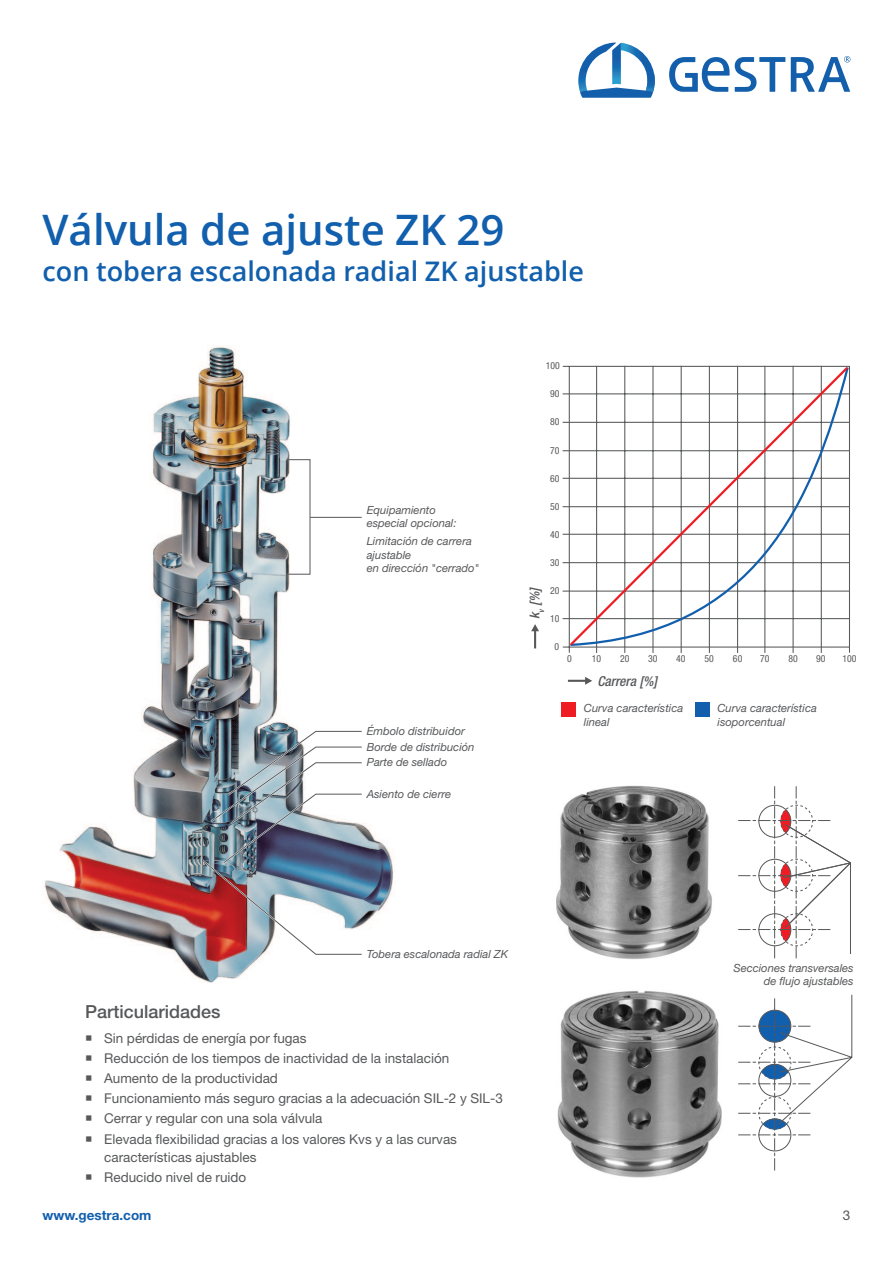
<style>
.page{position:relative;width:893px;height:1263px;background:#fff}
.page>*{position:absolute;margin:0;border:0;box-sizing:border-box;transform-origin:0 0}
.t1{font:600 42px "Open Sans";color:#115fad}
.t2{font:600 27px "Open Sans";color:#115fad}
.t3{font:500 18px "Helvetica Neue LT Pro";color:#57585a}
.t4{font:italic 500 condensed 13.65px "Helvetica Neue";color:#57585a}
.t5{font:13.5px/18px "Helvetica Neue LT Pro";color:#57585a}
.t6{font:700 13.5px "Helvetica Neue LT Pro";color:#115fad}
.t7{font:italic 11.25px/13.5px "Helvetica Neue LT Pro";color:#57585a}
.t8{font:condensed 9.75px "Helvetica Neue";color:#57585a}
</style>
<div class="page">
<img style="left:44px;top:347px;width:350px;height:635px">
<div style="left:193px;top:832px;width:10px;height:42px;border:1px solid #57585a"></div>
<div style="left:561px;top:702px;width:15px;height:14px;background:#ee1d23"></div>
<svg style="left:531px;top:624px;width:8px;height:23px"></svg>
<svg style="left:562px;top:365px;width:288px;height:288px"></svg>
<svg style="left:568px;top:365px;width:282px;height:282px"></svg>
<div style="left:695px;top:702px;width:15px;height:14px;background:#115fad"></div>
<svg style="left:569px;top:677px;width:23px;height:8px"></svg>
<img style="left:556px;top:785px;width:156px;height:174px">
<img style="left:557px;top:990px;width:165px;height:188px">
<svg style="left:738px;top:786px;width:113px;height:172px"></svg>
<svg style="left:738px;top:995px;width:115px;height:175px"></svg>
<svg style="left:578px;top:43px;width:77px;height:55px"></svg>
<svg style="left:791px;top:56px;width:59px;height:36px"></svg>
<svg style="left:669px;top:57px;width:116px;height:35px"></svg>
<hr style="left:310px;top:517px;width:52px;height:1px;background:#57585a">
<img style="left:200px;top:730px;width:162px;height:226px">
<h1 class="t1" style="left:43px;top:201px;width:464px">Válvula de ajuste ZK 29</h1>
<h2 class="t2" style="left:43px;top:252px;width:543px">con tobera escalonada radial ZK ajustable</h2>
<p class="t8" style="left:546px;top:360px;width:16px">100</p>
<p class="t8" style="left:550px;top:388px;width:11px">90</p>
<p class="t8" style="left:550px;top:416px;width:11px">80</p>
<p class="t8" style="left:550px;top:445px;width:11px">70</p>
<p class="t7" style="left:367px;top:503px;width:91px">Equipamiento especial opcional:</p>
<p class="t7" style="left:367px;top:534px;width:114px">Limitación de carrera ajustable<br>en dirección "cerrado"</p>
<p class="t7" style="left:367px;top:724px;width:100px">Émbolo distribuidor</p>
<p class="t7" style="left:367px;top:738px;width:109px;line-height:15.8px">Borde de distribución<br>Parte de sellado</p>
<p class="t7" style="left:367px;top:786px;width:86px">Asiento de cierre</p>
<p class="t8" style="left:550px;top:472px;width:11px">60</p>
<p class="t8" style="left:550px;top:501px;width:11px">50</p>
<p class="t8" style="left:550px;top:529px;width:11px">40</p>
<p class="t8" style="left:550px;top:557px;width:11px">30</p>
<p class="t8" style="left:550px;top:585px;width:11px">20</p>
<p class="t4" style="left:526px;top:619px;width:34px;rotate:-90deg">k<sub>v</sub> [%]</p>
<p class="t8" style="left:550px;top:613px;width:11px">10</p>
<p class="t8" style="left:554px;top:641px;width:6px">0</p>
<p class="t8" style="left:567px;top:653px;width:6px">0</p>
<p class="t8" style="left:592px;top:653px;width:11px">10</p>
<p class="t8" style="left:620px;top:653px;width:11px">20</p>
<p class="t8" style="left:648px;top:653px;width:11px">30</p>
<p class="t8" style="left:676px;top:653px;width:11px">40</p>
<p class="t8" style="left:704px;top:653px;width:11px">50</p>
<p class="t8" style="left:733px;top:653px;width:11px">60</p>
<p class="t8" style="left:760px;top:653px;width:11px">70</p>
<p class="t8" style="left:788px;top:653px;width:11px">80</p>
<p class="t8" style="left:816px;top:653px;width:11px">90</p>
<p class="t8" style="left:842px;top:653px;width:16px">100</p>
<p class="t4" style="left:597px;top:673px;width:62px">Carrera [%]</p>
<p class="t7" style="left:584px;top:701px;width:101px">Curva característica lineal</p>
<p class="t7" style="left:717px;top:701px;width:101px">Curva característica isoporcentual</p>
<p class="t7" style="left:367px;top:947px;width:143px">Tobera escalonada radial ZK</p>
<p class="t7" style="left:733px;top:961px;width:122px;text-align:right">Secciones transversales de flujo ajustables</p>
<h3 class="t3" style="left:85px;top:1001px;width:137px">Particularidades</h3>
<p class="t5" style="left:85px;top:1029px;width:223px">○ Sin pérdidas de energía por fugas</p>
<p class="t5" style="left:85px;top:1049px;width:366px">○ Reducción de los tiempos de inactividad de la instalación</p>
<p class="t5" style="left:85px;top:1069px;width:194px">○ Aumento de la productividad</p>
<p class="t5" style="left:85px;top:1089px;width:419px">○ Funcionamiento más seguro gracias a la adecuación SIL-2 y SIL-3</p>
<p class="t5" style="left:85px;top:1109px;width:239px">○ Cerrar y regular con una sola válvula</p>
<p class="t5" style="left:104px;top:1129px;width:354px;text-indent:-19px">○ Elevada flexibilidad gracias a los valores Kvs y a las curvas características ajustables</p>
<p class="t5" style="left:85px;top:1167px;width:163px">○ Reducido nivel de ruido</p>
<p class="t6" style="left:43px;top:1207px;width:110px">www.gestra.com</p>
<p class="t5" style="left:843px;top:1206px;width:9px">3</p>
</div>
